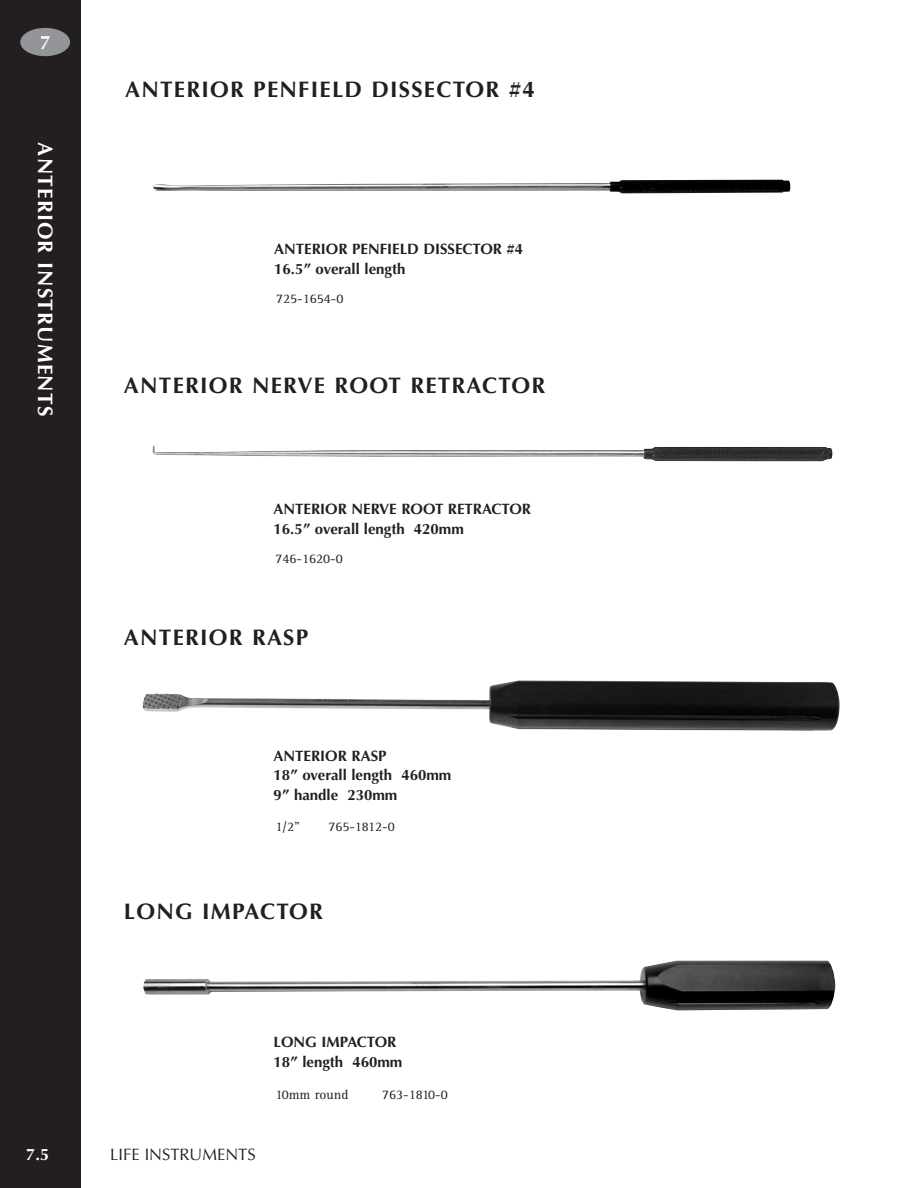
<style>
.page{position:relative;width:918px;height:1188px;background:#fff}
.page>*{position:absolute;margin:0;border:0;box-sizing:border-box;transform-origin:0 0}
.t1{font:700 22.5px "Optima";letter-spacing:.055em;color:#231f20}
.t2{font:700 21px "Optima";letter-spacing:.055em;color:#fff}
.t3{font:700 19.35px "Optima";color:#fff}
.t4{font:16.5px "Optima";color:#231f20}
.t5{font:700 16.5px "Optima";color:#fff}
.t6{font:700 15px/19.5px "Optima";color:#231f20}
.t7{font:13.5px "Rotis Serif";color:#231f20}
</style>
<div class="page">
<div style="left:0;top:0;width:81px;height:1188px;background:#231f20"></div>
<img style="left:153px;top:180px;width:637px;height:13px">
<img style="left:143px;top:961px;width:693px;height:49px">
<img style="left:152px;top:445px;width:681px;height:16px">
<div style="left:20px;top:28px;width:50px;height:28px;background:#939598;border-radius:50%"></div>
<img style="left:142px;top:680px;width:698px;height:51px">
<p class="t3" style="left:40px;top:31px;width:12px">7</p>
<h2 class="t2" style="left:58px;top:142px;width:275px;rotate:90deg">ANTERIOR INSTRUMENTS</h2>
<h1 class="t1" style="left:125px;top:77px;width:411px">ANTERIOR PENFIELD DISSECTOR #4</h1>
<p class="t6" style="left:274px;top:240px;width:251px">ANTERIOR PENFIELD DISSECTOR #4<br>16.5” overall length</p>
<p class="t7" style="left:276px;top:291px;width:69px">725-1654-0</p>
<h1 class="t1" style="left:124px;top:372px;width:423px">ANTERIOR NERVE ROOT RETRACTOR</h1>
<p class="t6" style="left:274px;top:500px;width:259px">ANTERIOR NERVE ROOT RETRACTOR<br>16.5” overall length 420mm</p>
<p class="t7" style="left:276px;top:550px;width:69px">746-1620-0</p>
<h1 class="t1" style="left:124px;top:625px;width:186px">ANTERIOR RASP</h1>
<p class="t6" style="left:274px;top:746px;width:179px">ANTERIOR RASP<br>18” overall length 460mm<br>9” handle 230mm</p>
<p class="t7" style="left:276px;top:819px;width:26px">1/2”</p>
<p class="t7" style="left:328px;top:819px;width:68px">765-1812-0</p>
<h1 class="t1" style="left:124px;top:899px;width:201px">LONG IMPACTOR</h1>
<p class="t6" style="left:274px;top:1033px;width:130px">LONG IMPACTOR<br>18” length 460mm</p>
<p class="t7" style="left:276px;top:1086px;width:74px">10mm round</p>
<p class="t7" style="left:382px;top:1086px;width:67px">763-1810-0</p>
<p class="t5" style="left:26px;top:1145px;width:24px">7.5</p>
<p class="t4" style="left:110px;top:1145px;width:147px">LIFE INSTRUMENTS</p>
</div>
